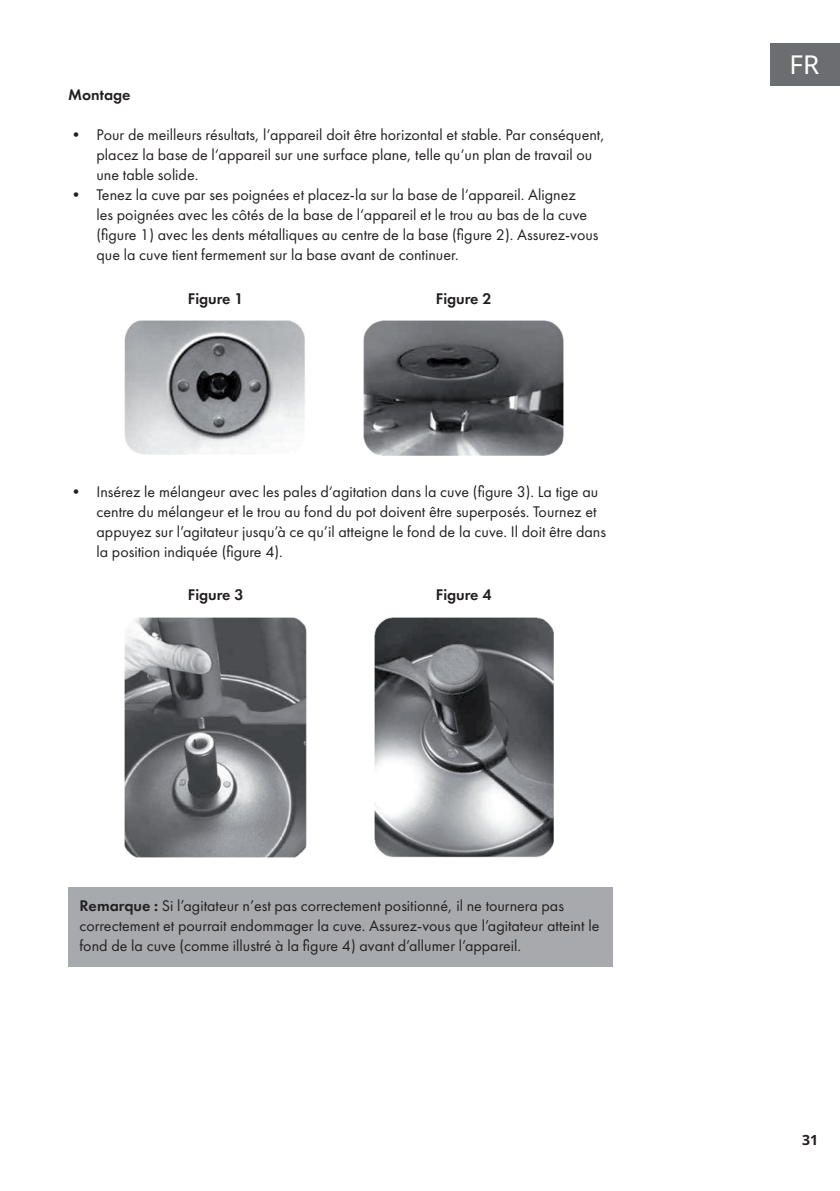
<style>
.page{position:relative;width:840px;height:1191px;background:#fff}
.page>*{position:absolute;margin:0;border:0;box-sizing:border-box;transform-origin:0 0}
.t1{font:26px "Noto Sans";color:#fff}
.t2{font:16px/20px "Futura PTW08";color:#231f20}
.t3{font:600 16px "Futura PTW08";color:#231f20}
.t4{font:700 14px "Noto Sans";color:#231f20}
.s1{font-weight:600}
</style>
<div class="page">
<div style="left:770px;top:43px;width:69px;height:42px;background:#6c6d70"></div>
<div style="left:68px;top:887px;width:544px;height:79px;background:#a8a9ad"></div>
<img style="left:125px;top:321px;width:180px;height:134px">
<img style="left:363px;top:321px;width:200px;height:135px">
<img style="left:125px;top:617px;width:181px;height:240px">
<img style="left:374px;top:617px;width:179px;height:240px">
<p class="t3" style="left:68px;top:85px;width:64px">Montage</p>
<p class="t2" style="left:96px;top:125px;width:509px;text-indent:-28px">• Pour de meilleurs résultats, l‘appareil doit être horizontal et stable. Par conséquent, placez la base de l‘appareil sur une surface plane, telle qu‘un plan de travail ou une table solide.</p>
<p class="t2" style="left:96px;top:185px;width:503px;text-indent:-28px">• Tenez la cuve par ses poignées et placez-la sur la base de l‘appareil. Alignez<br>les poignées avec les côtés de la base de l‘appareil et le trou au bas de la cuve (figure 1) avec les dents métalliques au centre de la base (figure 2). Assurez-vous que la cuve tient fermement sur la base avant de continuer.</p>
<p class="t3" style="left:188px;top:288px;width:57px">Figure 1</p>
<p class="t3" style="left:435px;top:288px;width:57px">Figure 2</p>
<p class="t2" style="left:96px;top:481px;width:511px;text-indent:-28px">• Insérez le mélangeur avec les pales d‘agitation dans la cuve (figure 3). La tige au centre du mélangeur et le trou au fond du pot doivent être superposés. Tournez et appuyez sur l’agitateur jusqu’à ce qu’il atteigne le fond de la cuve. Il doit être dans la position indiquée (figure 4).</p>
<p class="t3" style="left:188px;top:585px;width:57px">Figure 3</p>
<p class="t3" style="left:435px;top:585px;width:57px">Figure 4</p>
<p class="t2" style="left:79px;top:896px;width:521px"><span class="s1">Remarque :</span> Si l’agitateur n’est pas correctement positionné, il ne tournera pas correctement et pourrait endommager la cuve. Assurez-vous que l’agitateur atteint le fond de la cuve (comme illustré à la figure 4) avant d’allumer l’appareil.</p>
<h1 class="t1" style="left:789px;top:46px;width:31px">FR</h1>
<p class="t4" style="left:801px;top:1130px;width:18px">31</p>
</div>
